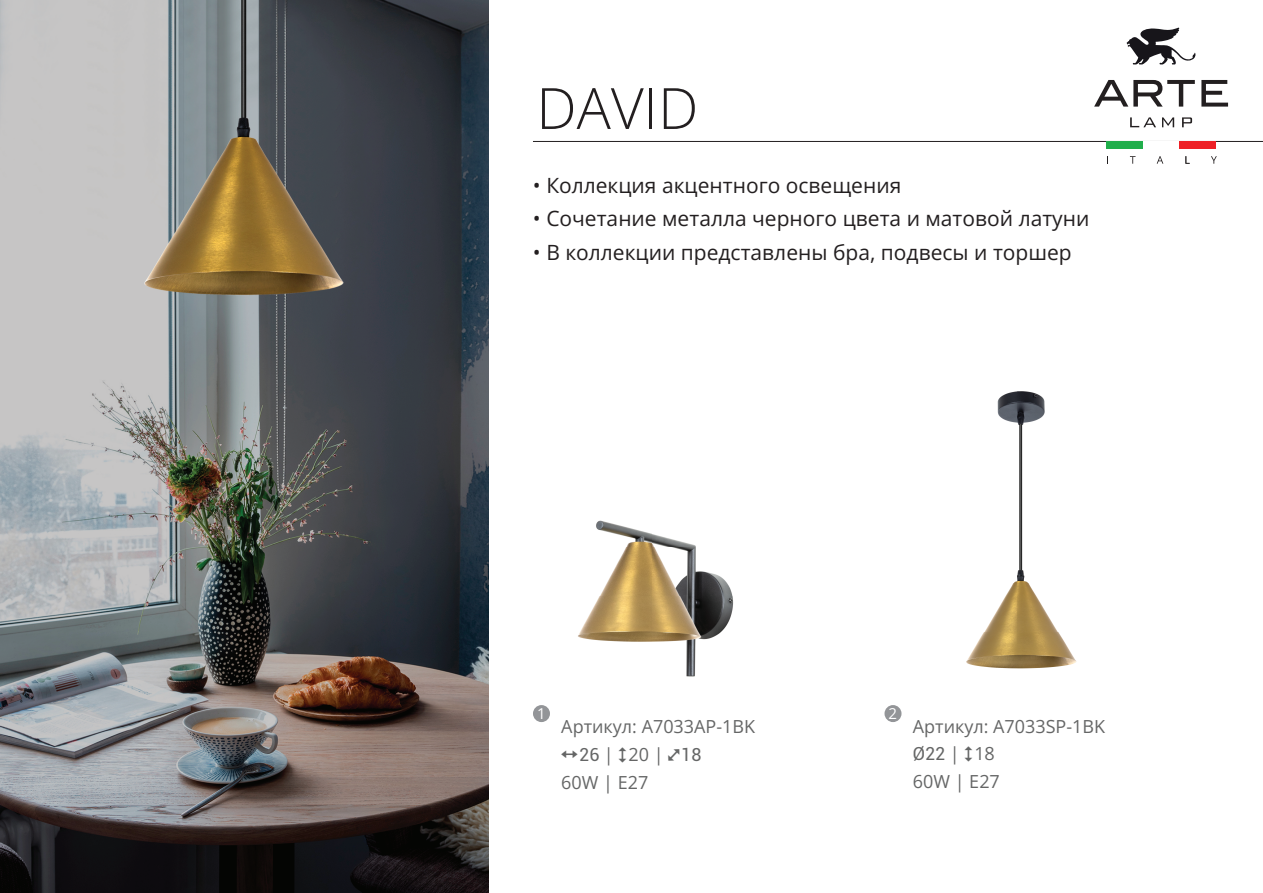
<style>
.page{position:relative;width:1263px;height:893px;background:#fff}
.page>*{position:absolute;margin:0;border:0;box-sizing:border-box;transform-origin:0 0}
.t1{font:300 57px "Open Sans";color:#231f20}
.t2{font:21px "Open Sans";color:#231f20}
.t3{font:18px/27.9px "Open Sans";color:#656666}
.t4{font:15px "Open Sans";color:#fff}
</style>
<div class="page">
<hr style="left:533px;top:141px;width:730px;height:1px;background:#231f20">
<div style="left:533px;top:705px;width:17px;height:17px;background:#939598;border-radius:50%"></div>
<div style="left:884px;top:705px;width:17px;height:17px;background:#939598;border-radius:50%"></div>
<div style="left:1106px;top:141px;width:37px;height:7px;background:#20ae4b"></div>
<div style="left:1143px;top:141px;width:36px;height:7px;background:#fff"></div>
<div style="left:1179px;top:141px;width:37px;height:7px;background:#ee2026"></div>
<svg style="left:1130px;top:156px;width:5px;height:8px"></svg>
<svg style="left:1157px;top:156px;width:6px;height:8px"></svg>
<svg style="left:1185px;top:156px;width:4px;height:8px"></svg>
<svg style="left:1211px;top:156px;width:6px;height:8px"></svg>
<svg style="left:1094px;top:80px;width:101px;height:27px"></svg>
<svg style="left:1201px;top:80px;width:27px;height:27px"></svg>
<svg style="left:1127px;top:27px;width:69px;height:37px"></svg>
<svg style="left:1130px;top:117px;width:26px;height:10px"></svg>
<svg style="left:1162px;top:117px;width:12px;height:10px"></svg>
<svg style="left:1182px;top:117px;width:10px;height:10px"></svg>
<img style="left:578px;top:520px;width:156px;height:157px">
<img style="left:966px;top:391px;width:111px;height:278px">
<img style="left:0;top:0;width:489px;height:893px">
<h1 class="t1" style="left:536px;top:69px;width:163px">DAVID</h1>
<p class="t2" style="left:533px;top:171px;width:370px">• Коллекция акцентного освещения</p>
<p class="t2" style="left:533px;top:204px;width:558px">• Сочетание металла черного цвета и матовой латуни</p>
<p class="t2" style="left:533px;top:238px;width:540px">• В коллекции представлены бра, подвесы и торшер</p>
<p class="t4" style="left:537px;top:703px;width:10px">1</p>
<p class="t3" style="left:561px;top:712px;width:195px">Артикул: A7033AP-1BK</p>
<p class="t3" style="left:604px;top:740px;width:61px">| 20 |</p>
<p class="t3" style="left:561px;top:768px;width:89px">60W | E27</p>
<p class="t4" style="left:888px;top:703px;width:10px">2</p>
<p class="t3" style="left:913px;top:712px;width:194px">Артикул: A7033SP-1BK</p>
<p class="t3" style="left:913px;top:739px;width:89px">➢ | 18<br>60W | E27</p>
</div>
